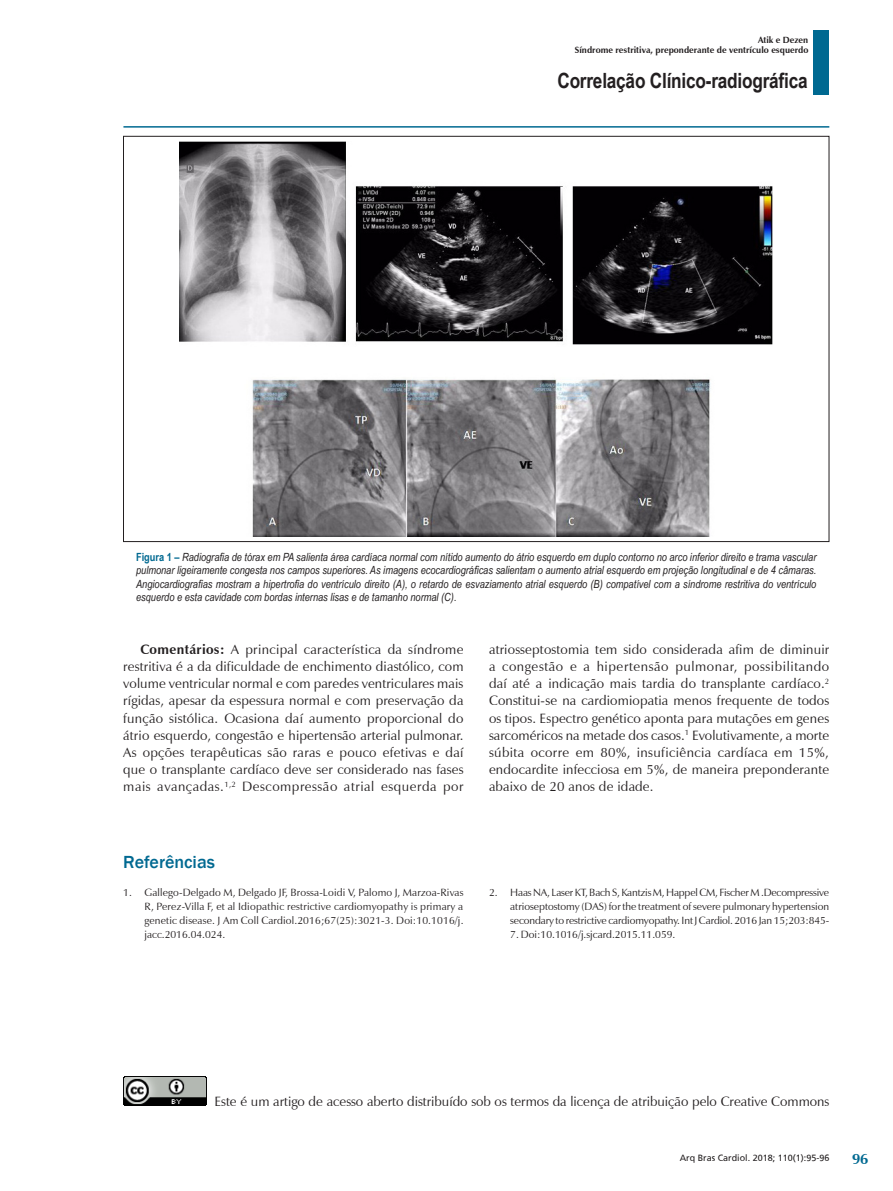
<style>
.page{position:relative;width:893px;height:1191px;background:#fff}
.page>*{position:absolute;margin:0;border:0;box-sizing:border-box;transform-origin:0 0}
.t1{font:700 21px "Arial Narrow";letter-spacing:-.01em;color:#231f20}
._02_-_TITULO_-_MATER{font:500 18px "Franklin Gothic";color:#006991}
.t2{font:700 15px "Zapf Humanist 601 BT";color:#006991}
._01-TEXTO_BASICO{font:13.5px/17.1px "Zapf Humanist 601 BT";letter-spacing:.01em;color:#231f20;text-align:justify}
._06_-_LEGENDA_FIGURA{font:italic 11.25px/13.5px "Arial Narrow";color:#231f20;text-align:justify}
._05_-_REFERENCIAS{font:10.5px/14.1px "Zapf Humanist 601 BT";color:#231f20;text-align:justify}
.t3{font:700 9px "Zapf Humanist 601 BT";color:#231f20}
.t4{font:9px "Frutiger";color:#231f20}
.s1{font-weight:700;font-style:normal;color:#006991}
.s2{font-weight:700}
</style>
<div class="page">
<hr style="left:123px;top:126px;width:706px;height:2px;background:#006991">
<div style="left:813px;top:30px;width:16px;height:64px;background:#006991"></div>
<img style="left:180px;top:142px;width:593px;height:394px">
<img style="left:124px;top:1076px;width:83px;height:30px">
<p class="t3" style="left:758px;top:34px;width:52px">Atik e Dezen</p>
<p class="t3" style="left:575px;top:45px;width:235px">Síndrome restritiva, preponderante de ventrículo esquerdo</p>
<h1 class="t1" style="left:557px;top:65px;width:252px">Correlação Clínico-radiográfica</h1>
<p class="_06_-_LEGENDA_FIGURA" style="left:136px;top:549px;width:682px"><span class="s1">Figura 1 –</span> Radiografia de tórax em PA salienta área cardíaca normal com nítido aumento do átrio esquerdo em duplo contorno no arco inferior direito e trama vascular pulmonar ligeiramente congesta nos campos superiores. As imagens ecocardiográficas salientam o aumento atrial esquerdo em projeção longitudinal e de 4 câmaras.<br>Angiocardiografias mostram a hipertrofia do ventrículo direito (A), o retardo de esvaziamento atrial esquerdo (B) compatível com a síndrome restritiva do ventrículo esquerdo e esta cavidade com bordas internas lisas e de tamanho normal (C).</p>
<p class="_01-TEXTO_BASICO" style="left:123px;top:641px;width:342px;text-indent:17px"><span class="s2">Comentários:</span> A principal característica da síndrome restritiva é a da dificuldade de enchimento diastólico, com volume ventricular normal e com paredes ventriculares mais rígidas, apesar da espessura normal e com preservação da função sistólica. Ocasiona daí aumento proporcional do átrio esquerdo, congestão e hipertensão arterial pulmonar.<br>As opções terapêuticas são raras e pouco efetivas e daí que o transplante cardíaco deve ser considerado nas fases mais avançadas.<sup>1,2</sup> Descompressão atrial esquerda por</p>
<p class="_02_-_TITULO_-_MATER" style="left:123px;top:850px;width:93px">Referências</p>
<p class="_01-TEXTO_BASICO" style="left:489px;top:641px;width:342px">atriosseptostomia tem sido considerada afim de diminuir a congestão e a hipertensão pulmonar, possibilitando daí até a indicação mais tardia do transplante cardíaco.<sup>2<br></sup>Constitui-se na cardiomiopatia menos frequente de todos os tipos. Espectro genético aponta para mutações em genes sarcoméricos na metade dos casos.<sup>1</sup> Evolutivamente, a morte súbita ocorre em 80%, insuficiência cardíaca em 15%, endocardite infecciosa em 5%, de maneira preponderante abaixo de 20 anos de idade.</p>
<p class="_05_-_REFERENCIAS" style="left:145px;top:885px;width:321px;text-indent:-21px">1. Gallego-Delgado M, Delgado JF, Brossa-Loidi V, Palomo J, Marzoa-Rivas R, Perez-Villa F, et al Idiopathic restrictive cardiomyopathy is primary a genetic disease. J Am Coll Cardiol.2016;67(25):3021-3. Doi:10.1016/j. jacc.2016.04.024.</p>
<p class="_05_-_REFERENCIAS" style="left:510px;top:885px;width:320px;text-indent:-21px">2. Haas NA, Laser KT,Bach S,Kantzis M,Happel CM, Fischer M .Decompressive atrioseptostomy (DAS) for the treatment of severe pulmonary hypertension secondary to restrictive cardiomyopathy. Int J Cardiol. 2016 Jan 15;203:845-</p>
<p class="_05_-_REFERENCIAS" style="left:510px;top:927px;width:167px">7. Doi:10.1016/j.sjcard.2015.11.059.</p>
<p class="_01-TEXTO_BASICO" style="left:215px;top:1092px;width:616px">Este é um artigo de acesso aberto distribuído sob os termos da licença de atribuição pelo Creative Commons</p>
<p class="t4" style="left:680px;top:1153px;width:151px">Arq Bras Cardiol. 2018; 110(1):95-96</p>
<p class="t2" style="left:852px;top:1149px;width:18px">96</p>
</div>
